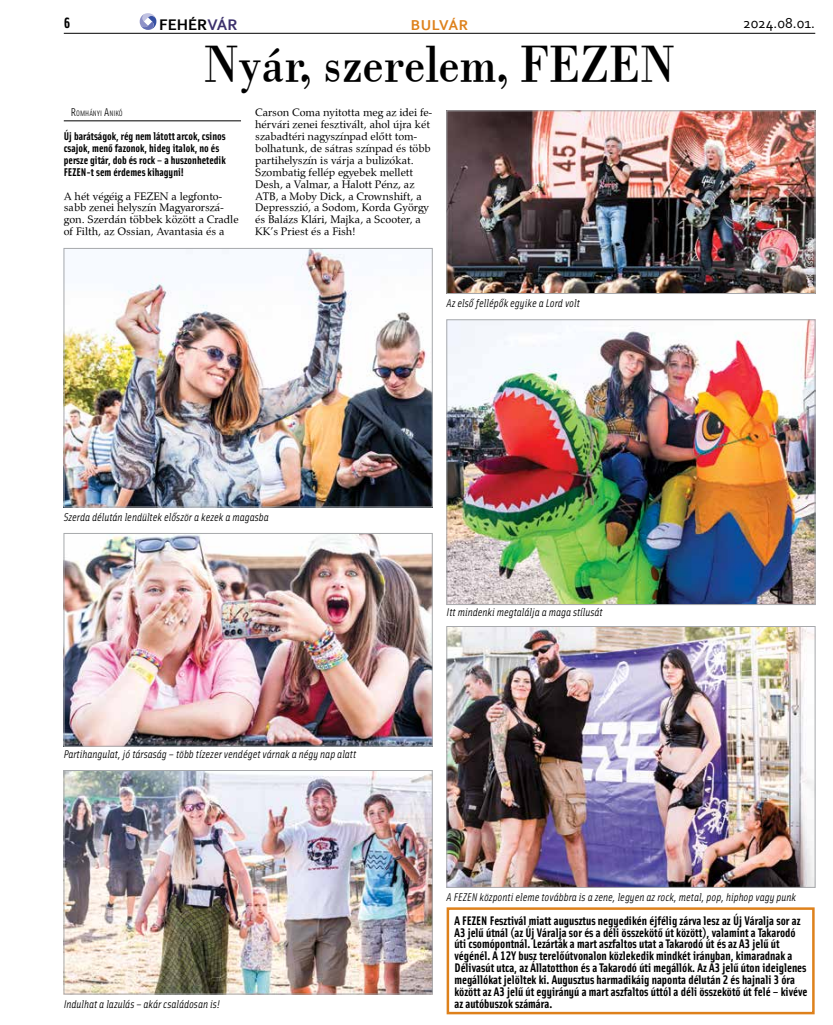
<style>
.page{position:relative;width:833px;height:1025px;background:#fff}
.page>*{position:absolute;margin:0;border:0;box-sizing:border-box;transform-origin:0 0}
.t1{font:52.5px "Bodoni PFL";color:#000;scale:.9 1}
.t2{font:700 16.12px "Corbel";color:#000}
.t3{font:15px "Corbel";color:#000}
.t4{font:700 15px "Corbel";letter-spacing:.04em;color:#de811b}
.t5{font:700 15px "Solex";color:#000}
.t6{font:700 12.5px/11.9px "Solex";color:#000}
.t7{font:11.25px/11.9px "Palladius";color:#000}
.t8{font:italic 11.25px "Solex";color:#000}
.t9{font:700 11.25px/11.9px "Solex";color:#000}
.t10{font:8.75px "Solex";color:#fff}
.t11{font:7.88px "Solex";color:#000}
.s1{color:#3c316c}
.s2{font-size:11.25px}
</style>
<div class="page">
<hr style="left:64px;top:33px;width:751px;height:1px;background:#000">
<svg style="left:140px;top:13px;width:16px;height:17px"></svg>
<div style="left:446px;top:906px;width:368px;height:107px;border:2px solid #de811b"></div>
<hr style="left:64px;top:121px;width:177px;height:1px;background:#000">
<img style="left:448px;top:113px;width:365px;height:178px">
<div style="left:446px;top:111px;width:369px;height:182px;border:1px solid #a7a9ac"></div>
<img style="left:66px;top:250px;width:364px;height:255px">
<div style="left:64px;top:248px;width:368px;height:259px;border:1px solid #a7a9ac"></div>
<img style="left:66px;top:535px;width:364px;height:209px">
<div style="left:64px;top:533px;width:368px;height:213px;border:1px solid #a7a9ac"></div>
<img style="left:66px;top:772px;width:364px;height:219px">
<div style="left:64px;top:770px;width:368px;height:223px;border:1px solid #a7a9ac"></div>
<img style="left:448px;top:321px;width:365px;height:281px">
<div style="left:446px;top:319px;width:369px;height:285px;border:1px solid #a7a9ac"></div>
<img style="left:448px;top:628px;width:365px;height:257px">
<div style="left:446px;top:626px;width:369px;height:261px;border:1px solid #a7a9ac"></div>
<p class="t5" style="left:64px;top:13px;width:8px">6</p>
<p class="t2" style="left:159px;top:15px;width:80px">FEHÉR<span class="s1">VÁR</span></p>
<p class="t4" style="left:411px;top:15px;width:59px">BULVÁR</p>
<p class="t3" style="left:743px;top:13px;width:73px">2024.08.01.</p>
<h1 class="t1" style="left:204px;top:27px;width:524px">Nyár, szerelem, FEZEN</h1>
<p class="t11" style="left:71px;top:109px;width:53px"><span class="s2">R</span>OMHÁNYI <span class="s2">A</span>NIKÓ</p>
<p class="t9" style="left:64px;top:130px;width:163px">Új barátságok, rég nem látott arcok, csinos csajok, menő fazonok, hideg italok, no és persze gitár, dob és rock – a huszonhetedik FEZEN-t sem érdemes kihagyni!</p>
<p class="t7" style="left:64px;top:190px;width:176px">A hét végéig a FEZEN a legfonto&shy;sabb zenei helyszín Magyarorszá&shy;gon. Szerdán többek között a Cradle of Filth, az Ossian, Avantasia és a</p>
<p class="t7" style="left:255px;top:107px;width:178px">Carson Coma nyitotta meg az idei fe&shy;hérvári zenei fesztivált, ahol újra két szabadtéri nagyszínpad előtt tom&shy;bolhatunk, de sátras színpad és több partihelyszín is várja a bulizókat.<br>Szombatig fellép egyebek mellett Desh, a Valmar, a Halott Pénz, az ATB, a Moby Dick, a Crownshift, a Depresszió, a Sodom, Korda György és Balázs Klári, Majka, a Scooter, a KK’s Priest és a Fish!</p>
<p class="t8" style="left:446px;top:295px;width:135px">Az első fellépők egyike a Lord volt</p>
<p class="t10" style="left:804px;top:290px;width:54px;rotate:-90deg">Fotók: Kiss László</p>
<p class="t8" style="left:64px;top:509px;width:207px">Szerda délután lendültek először a kezek a magasba</p>
<p class="t8" style="left:64px;top:746px;width:294px">Partihangulat, jó társaság – több tízezer vendéget várnak a négy nap alatt</p>
<p class="t8" style="left:446px;top:604px;width:158px">Itt mindenki megtalálja a maga stílusát</p>
<p class="t8" style="left:446px;top:889px;width:351px">A FEZEN központi eleme továbbra is a zene, legyen az rock, metal, pop, hiphop vagy punk</p>
<p class="t8" style="left:64px;top:996px;width:158px">Indulhat a lazulás – akár családosan is!</p>
<p class="t6" style="left:454px;top:913px;width:355px">A FEZEN Fesztivál miatt augusztus negyedikén éjfélig zárva lesz az Új Váralja sor az A3 jelű útnál (az Új Váralja sor és a déli összekötő út között), valamint a Takarodó úti csomópontnál. Lezárták a mart aszfaltos utat a Takarodó út és az A3 jelű út végénél. A 12Y busz terelőútvonalon közlekedik mindkét irányban, kimaradnak a Délivasút utca, az Állatotthon és a Takarodó úti megállók. Az A3 jelű úton ideiglenes megállókat jelöltek ki. Augusztus harmadikáig naponta délután 2 és hajnali 3 óra között az A3 jelű út egyirányú a mart aszfaltos úttól a déli összekötő út felé – kivéve az autóbuszok számára.</p>
</div>
